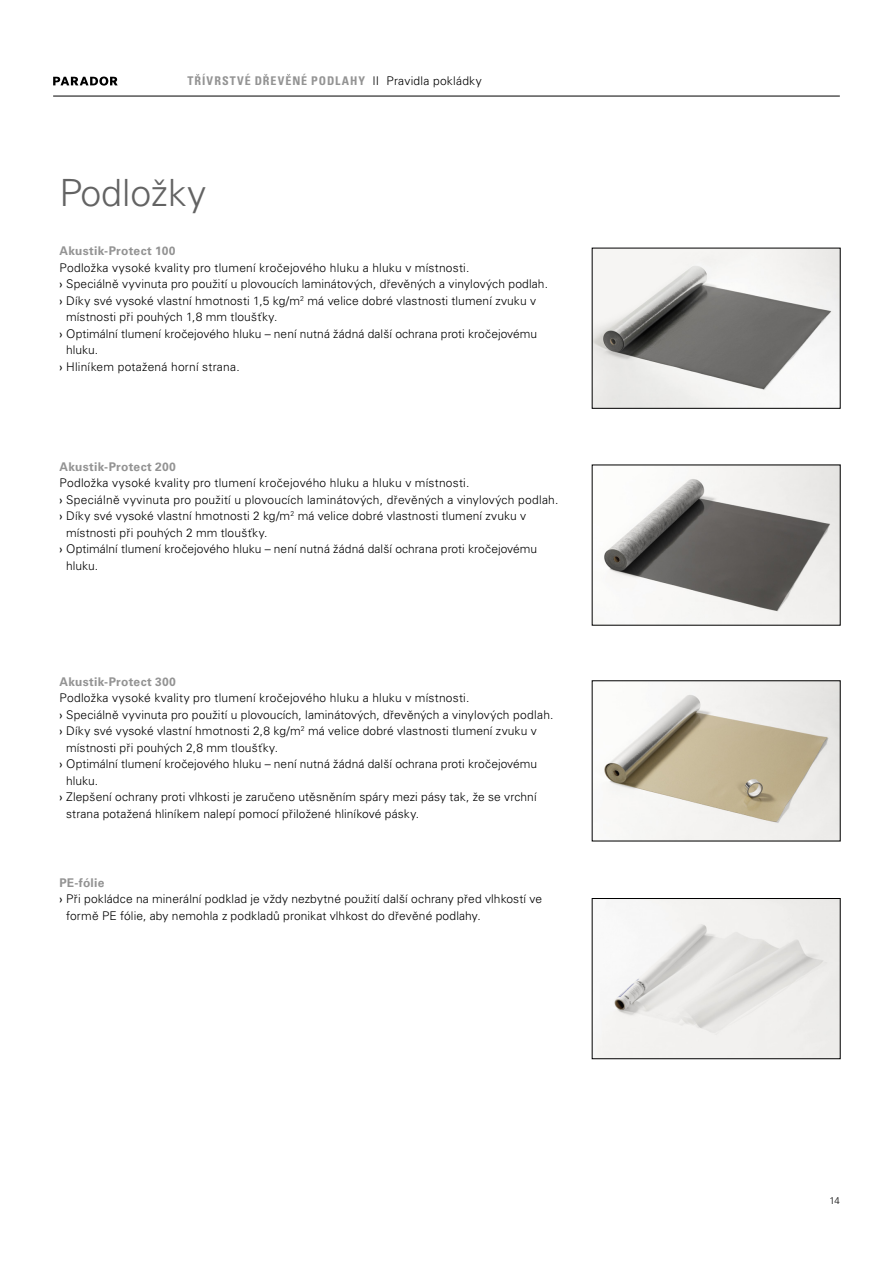
<style>
.page{position:relative;width:893px;height:1263px;background:#fff}
.page>*{position:absolute;margin:0;border:0;box-sizing:border-box;transform-origin:0 0}
.t1{font:300 37.5px "Univers LT Pro 45";color:#636363}
.t2{font:300 12px/16.5px "Univers LT Pro 45";letter-spacing:.01em;color:#000}
.t3{font:700 12px "Univers LT Pro 65";letter-spacing:.02em;color:#939393}
.t4{font:700 condensed 12px "Univers";letter-spacing:.085em;color:#939393}
.t5{font:300 9.75px "Univers LT Pro 45";color:#000}
.s1{font-weight:300;color:#000}
.s2{font-family:"Univers LT Pro 45";font-weight:300;font-stretch:normal;color:#000}
.s3{font-family:"Univers LT Pro 55 Roman";font-weight:400}
</style>
<div class="page">
<hr style="left:53px;top:96px;width:787px;height:1px;background:#000">
<svg style="left:53px;top:77px;width:65px;height:9px"></svg>
<img style="left:604px;top:682px;width:235px;height:157px">
<img style="left:595px;top:900px;width:244px;height:157px">
<div style="left:592px;top:898px;width:249px;height:161px;border:1px solid #000"></div>
<img style="left:604px;top:467px;width:235px;height:156px">
<img style="left:594px;top:250px;width:245px;height:157px">
<div style="left:592px;top:248px;width:249px;height:161px;border:1px solid #000"></div>
<p class="t4" style="left:188px;top:74px;width:296px">TRÍVRSTVÉ DREVENÉ PODLAHY <span class="s1">II</span> <span class="s2">Pravidla pokládky</span></p>
<h1 class="t1" style="left:60px;top:170px;width:148px">Podložky</h1>
<p class="t3" style="left:60px;top:244px;width:117px">Akustik-Protect 100</p>
<p class="t2" style="left:60px;top:259px;width:411px">Podložka vysoké kvality pro tlumení kročejového hluku a hluku v místnosti.</p>
<p class="t2" style="left:60px;top:276px;width:490px"><span class="s3">›</span> Speciálně vyvinuta pro použití u plovoucích laminátových, dřevěných a vinylových podlah.</p>
<p class="t2" style="left:60px;top:292px;width:478px"><span class="s3">›</span> Díky své vysoké vlastní hmotnosti 1,5 kg/m<sup>2</sup> má velice dobré vlastnosti tlumení zvuku v</p>
<p class="t2" style="left:66px;top:309px;width:213px">místnosti při pouhých 1,8 mm tloušťky.</p>
<p class="t2" style="left:60px;top:325px;width:479px"><span class="s3">›</span> Optimální tlumení kročejového hluku – není nutná žádná další ochrana proti kročejovému</p>
<p class="t2" style="left:66px;top:342px;width:34px">hluku.</p>
<p class="t2" style="left:60px;top:358px;width:182px"><span class="s3">›</span> Hliníkem potažená horní strana.</p>
<p class="t3" style="left:60px;top:459px;width:118px">Akustik-Protect 200</p>
<p class="t2" style="left:60px;top:474px;width:411px">Podložka vysoké kvality pro tlumení kročejového hluku a hluku v místnosti.</p>
<p class="t2" style="left:60px;top:491px;width:500px"><span class="s3">›</span> Speciálně vyvinuta pro použití u plovoucích laminátových, dřevěných a vinylových podlah.</p>
<p class="t2" style="left:60px;top:507px;width:468px"><span class="s3">›</span> Díky své vysoké vlastní hmotnosti 2 kg/m<sup>2</sup> má velice dobré vlastnosti tlumení zvuku v</p>
<p class="t2" style="left:66px;top:524px;width:203px">místnosti při pouhých 2 mm tloušťky.</p>
<p class="t2" style="left:60px;top:540px;width:479px"><span class="s3">›</span> Optimální tlumení kročejového hluku – není nutná žádná další ochrana proti kročejovému</p>
<p class="t2" style="left:66px;top:557px;width:34px">hluku.</p>
<p class="t3" style="left:60px;top:675px;width:118px">Akustik-Protect 300</p>
<p class="t2" style="left:60px;top:690px;width:411px">Podložka vysoké kvality pro tlumení kročejového hluku a hluku v místnosti.</p>
<p class="t2" style="left:60px;top:706px;width:495px"><span class="s3">›</span> Speciálně vyvinuta pro použití u plovoucích, laminátových, dřevěných a vinylových podlah.</p>
<p class="t2" style="left:60px;top:723px;width:479px"><span class="s3">›</span> Díky své vysoké vlastní hmotnosti 2,8 kg/m<sup>2</sup> má velice dobré vlastnosti tlumení zvuku v</p>
<p class="t2" style="left:66px;top:739px;width:213px">místnosti při pouhých 2,8 mm tloušťky.</p>
<p class="t2" style="left:60px;top:756px;width:479px"><span class="s3">›</span> Optimální tlumení kročejového hluku – není nutná žádná další ochrana proti kročejovému</p>
<p class="t2" style="left:66px;top:772px;width:34px">hluku.</p>
<p class="t2" style="left:60px;top:789px;width:479px"><span class="s3">›</span> Zlepšení ochrany proti vlhkosti je zaručeno utěsněním spáry mezi pásy tak, že se vrchní</p>
<p class="t2" style="left:66px;top:805px;width:355px">strana potažená hliníkem nalepí pomocí přiložené hliníkové pásky.</p>
<p class="t3" style="left:60px;top:875px;width:46px">PE-fólie</p>
<p class="t2" style="left:66px;top:891px;width:477px;text-indent:-7px"><span class="s3">›</span> Při pokládce na minerální podklad je vždy nezbytné použití další ochrany před vlhkostí ve formě PE fólie, aby nemohla z podkladů pronikat vlhkost do dřevěné podlahy.</p>
<p class="t5" style="left:829px;top:1195px;width:12px">14</p>
</div>
